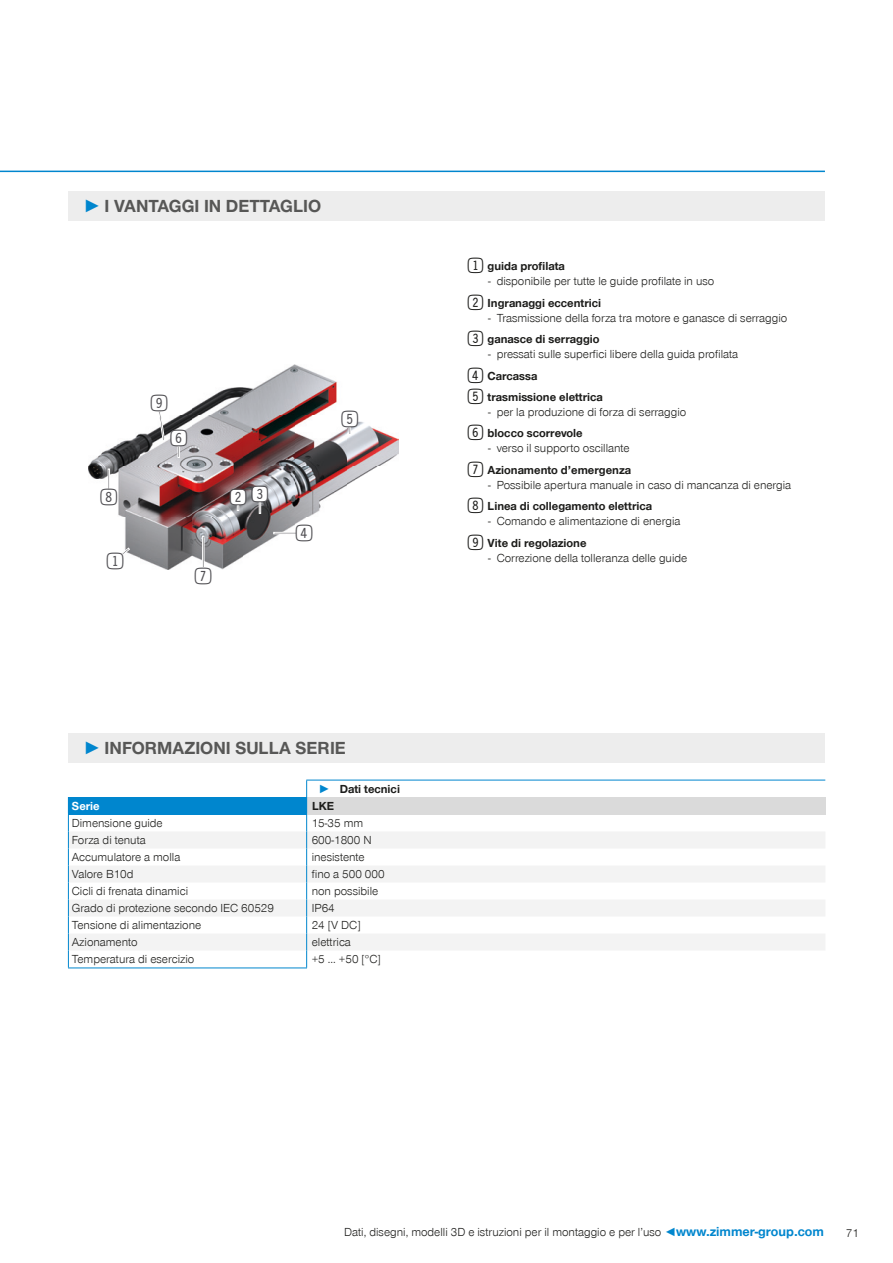
<style>
.page{position:relative;width:893px;height:1263px;background:#fff}
.page>*{position:absolute;margin:0;border:0;box-sizing:border-box;transform-origin:0 0}
.t1{font:27.6px "Double Digits Super Square";color:#4f4e52}
.t2{font:700 18px "Zimmer Group Sans Global";color:#575756}
.t3{font:300 12px/21.5px "Zimmer Group Sans Global";color:#1d1d1b}
.t4{font:700 12px "Zimmer Group Sans Global";color:#1d1d1b}
.t5{font:700 12px "Zimmer Group Sans Global";color:#fff}
.s1{font-family:"Zimmer Group Sans";color:#0086ce}
.s2{color:#0086ce}
.s3{font-family:"Double Digits Super Square";font-weight:400;font-size:25.5px}
.s4{font-weight:700}
.s5{font-weight:700;font-size:13.5px;color:#0086ce}
</style>
<div class="page">
<img style="left:89px;top:364px;width:310px;height:205px">
<svg style="left:121px;top:548px;width:9px;height:7px"></svg>
<div style="left:107px;top:553px;width:16px;height:15px;background:#fff;border-radius:50%"></div>
<div style="left:252px;top:486px;width:16px;height:16px;background:#fff;border-radius:50%"></div>
<svg style="left:259px;top:502px;width:2px;height:12px"></svg>
<div style="left:230px;top:490px;width:16px;height:15px;background:#fff;border-radius:50%"></div>
<svg style="left:237px;top:505px;width:2px;height:6px"></svg>
<div style="left:297px;top:525px;width:15px;height:16px;background:#fff;border-radius:50%"></div>
<div style="left:274px;top:532px;width:23px;height:2px;border:1px solid #fff"></div>
<div style="left:342px;top:412px;width:16px;height:15px;background:#fff;border-radius:50%"></div>
<svg style="left:349px;top:427px;width:2px;height:8px"></svg>
<div style="left:150px;top:396px;width:16px;height:16px;background:#fff;border-radius:50%"></div>
<svg style="left:158px;top:410px;width:7px;height:31px"></svg>
<div style="left:101px;top:489px;width:16px;height:16px;background:#fff;border-radius:50%"></div>
<div style="left:108px;top:469px;width:2px;height:20px;border:1px solid #fff"></div>
<div style="left:196px;top:568px;width:15px;height:15px;background:#fff;border-radius:50%"></div>
<div style="left:202px;top:536px;width:2px;height:32px;border:1px solid #fff"></div>
<div style="left:171px;top:430px;width:15px;height:16px;background:#fff;border-radius:50%"></div>
<svg style="left:178px;top:446px;width:2px;height:12px"></svg>
<hr style="left:0;top:171px;width:825px;height:1px;background:#0086ce">
<div style="left:68px;top:191px;width:757px;height:30px;background:#ededed"></div>
<div style="left:68px;top:733px;width:757px;height:30px;background:#ededed"></div>
<hr style="left:306px;top:780px;width:519px;height:1px;background:#0086ce">
<div style="left:68px;top:797px;width:239px;height:17px;background:#0086ce"></div>
<div style="left:307px;top:797px;width:518px;height:17px;background:#dadada"></div>
<svg style="left:69px;top:831px;width:756px;height:119px;fill:#f3f3f3"></svg>
<hr style="left:68px;top:967px;width:239px;height:1px;background:#0086ce">
<hr style="left:68px;top:814px;width:239px;height:1px;background:#0086ce">
<svg style="left:68px;top:815px;width:1px;height:152px"></svg>
<svg style="left:306px;top:780px;width:1px;height:187px"></svg>
<h2 class="t2" style="left:83px;top:195px;width:239px"><span class="s1">►</span> I VANTAGGI IN DETTAGLIO</h2>
<h1 class="t1" style="left:101px;top:485px;width:23px">8</h1>
<h1 class="t1" style="left:107px;top:549px;width:23px">1</h1>
<h1 class="t1" style="left:151px;top:391px;width:23px">9</h1>
<h1 class="t1" style="left:170px;top:426px;width:23px">6</h1>
<h1 class="t1" style="left:230px;top:484px;width:45px">23</h1>
<h1 class="t1" style="left:195px;top:564px;width:23px">7</h1>
<h1 class="t1" style="left:296px;top:521px;width:23px">4</h1>
<h1 class="t1" style="left:342px;top:407px;width:23px">5</h1>
<h2 class="t2" style="left:83px;top:738px;width:264px"><span class="s1">►</span> INFORMAZIONI SULLA SERIE</h2>
<p class="t4" style="left:319px;top:781px;width:83px"><span class="s2">►</span> Dati tecnici</p>
<p class="t5" style="left:72px;top:798px;width:29px">Serie</p>
<p class="t4" style="left:312px;top:798px;width:24px">LKE</p>
<p class="t3" style="left:72px;top:812px;width:92px">Dimensione guide</p>
<p class="t3" style="left:312px;top:812px;width:53px">15-35 mm</p>
<p class="t3" style="left:72px;top:829px;width:76px">Forza di tenuta</p>
<p class="t3" style="left:312px;top:829px;width:61px">600-1800 N</p>
<p class="t3" style="left:72px;top:846px;width:110px">Accumulatore a molla</p>
<p class="t3" style="left:312px;top:846px;width:54px">inesistente</p>
<p class="t3" style="left:72px;top:863px;width:63px">Valore B10d</p>
<p class="t3" style="left:312px;top:863px;width:74px">fino a 500 000</p>
<p class="t3" style="left:72px;top:880px;width:118px">Cicli di frenata dinamici</p>
<p class="t3" style="left:312px;top:880px;width:68px">non possibile</p>
<p class="t3" style="left:72px;top:897px;width:204px">Grado di protezione secondo IEC 60529</p>
<p class="t3" style="left:312px;top:897px;width:25px">IP64</p>
<p class="t3" style="left:72px;top:914px;width:131px">Tensione di alimentazione</p>
<p class="t3" style="left:312px;top:914px;width:50px">24 [V DC]</p>
<p class="t3" style="left:72px;top:931px;width:67px">Azionamento</p>
<p class="t3" style="left:312px;top:931px;width:41px">elettrica</p>
<p class="t3" style="left:72px;top:948px;width:124px">Temperatura di esercizio</p>
<p class="t3" style="left:312px;top:948px;width:71px">+5 ... +50 [°C]</p>
<p class="t4" style="left:468px;top:259px;width:99px"><span class="s3">1</span>guida profilata</p>
<p class="t3" style="left:468px;top:271px;width:248px;text-indent:20px">- disponibile per tutte le guide profilate in uso<br><span class="s3">2</span><span class="s4">Ingranaggi eccentrici</span></p>
<p class="t3" style="left:468px;top:307px;width:321px;text-indent:20px">- Trasmissione della forza tra motore e ganasce di serraggio<br><span class="s3">3</span><span class="s4">ganasce di serraggio</span></p>
<p class="t3" style="left:468px;top:343px;width:272px;text-indent:20px">- pressati sulle superfici libere della guida profilata<br><span class="s3">4</span><span class="s4">Carcassa<br></span><span class="s3">5</span><span class="s4">trasmissione elettrica</span></p>
<p class="t3" style="left:468px;top:401px;width:220px;text-indent:20px">- per la produzione di forza di serraggio<br><span class="s3">6</span><span class="s4">blocco scorrevole</span></p>
<p class="t3" style="left:468px;top:437px;width:165px;text-align:right">- verso il supporto oscillante<br><span class="s3">7</span><span class="s4">Azionamento d’emergenza</span></p>
<p class="t3" style="left:468px;top:474px;width:325px;text-indent:20px">- Possibile apertura manuale in caso di mancanza di energia<br><span class="s3">8</span><span class="s4">Linea di collegamento elettrica</span></p>
<p class="t3" style="left:468px;top:510px;width:214px;text-indent:20px">- Comando e alimentazione di energia<br><span class="s3">9</span><span class="s4">Vite di regolazione</span></p>
<p class="t3" style="left:488px;top:547px;width:201px">- Correzione della tolleranza delle guide</p>
<p class="t3" style="left:344px;top:1221px;width:481px">Dati, disegni, modelli 3D e istruzioni per il montaggio e per l’uso <span class="s2">◄</span><span class="s5">www.zimmer-group.com</span></p>
<p class="t3" style="left:846px;top:1222px;width:15px">71</p>
</div>
